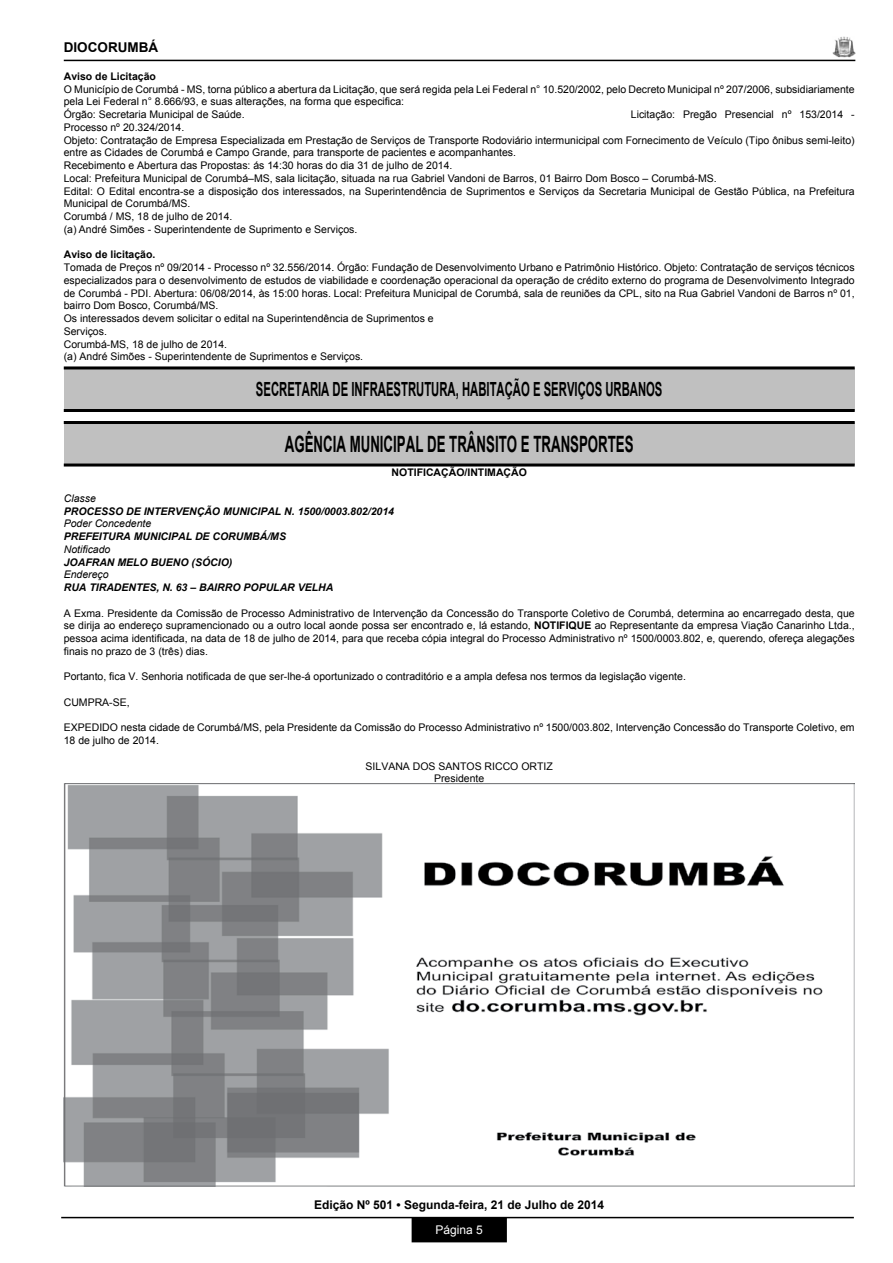
<style>
.page{position:relative;width:893px;height:1263px;background:#fff}
.page>*{position:absolute;margin:0;border:0;box-sizing:border-box;transform-origin:0 0}
.t1{font:700 22.5px "Arial";color:#000;scale:.59 1}
.t2{font:700 19.5px "Arial";color:#000;scale:.58 1}
.t3{font:700 13.5px "Arial";color:#000}
.t4{font:700 12px "Arial";color:#000}
.t5{font:12px "Arial";color:#fff}
.t6{font:10.5px/12.8px "Arial";color:#000}
.t7{font:italic 700 10.5px "Arial";color:#000}
.t8{font:700 10.5px "Arial";color:#000}
.t9{font:italic 10.5px "Arial";color:#000}
.s1{font-weight:700}
</style>
<div class="page">
<div style="left:412px;top:1218px;width:94px;height:23px;background:#000"></div>
<div style="left:412px;top:1217px;width:95px;height:25px;border:2px solid #000"></div>
<hr style="left:61px;top:1217px;width:793px;height:1px;background:#000">
<hr style="left:64px;top:60px;width:791px;height:1px;background:#000">
<img style="left:832px;top:36px;width:23px;height:21px">
<div style="left:64px;top:368px;width:791px;height:42px;background:#c0c0c0"></div>
<hr style="left:64px;top:366px;width:791px;height:3px;background:#000">
<hr style="left:64px;top:409px;width:791px;height:3px;background:#000">
<div style="left:64px;top:422px;width:791px;height:43px;background:#c0c0c0"></div>
<hr style="left:64px;top:421px;width:791px;height:3px;background:#000">
<hr style="left:64px;top:463px;width:791px;height:3px;background:#000">
<img style="left:64px;top:784px;width:791px;height:402px">
<p class="t3" style="left:64px;top:38px;width:96px">DIOCORUMBÁ</p>
<p class="t8" style="left:64px;top:69px;width:94px">Aviso de Licitação</p>
<p class="t6" style="left:64px;top:83px;width:792px">O Município de Corumbá - MS, torna público a abertura da Licitação, que será regida pela Lei Federal n° 10.520/2002, pelo Decreto Municipal nº 207/2006, subsidiariamente pela Lei Federal n° 8.666/93, e suas alterações, na forma que especifica:<br>Órgão: Secretaria Municipal de Saúde.</p>
<p class="t6" style="left:631px;top:108px;width:225px">Licitação: Pregão Presencial nº 153/2014 -</p>
<p class="t6" style="left:64px;top:121px;width:792px">Processo nº 20.324/2014.<br>Objeto: Contratação de Empresa Especializada em Prestação de Serviços de Transporte Rodoviário intermunicipal com Fornecimento de Veículo (Tipo ônibus semi-leito) entre as Cidades de Corumbá e Campo Grande, para transporte de pacientes e acompanhantes.<br>Recebimento e Abertura das Propostas: ás 14:30 horas do dia 31 de julho de 2014.<br>Local: Prefeitura Municipal de Corumbá–MS, sala licitação, situada na rua Gabriel Vandoni de Barros, 01 Bairro Dom Bosco – Corumbá-MS.<br>Edital: O Edital encontra-se a disposição dos interessados, na Superintendência de Suprimentos e Serviços da Secretaria Municipal de Gestão Pública, na Prefeitura Municipal de Corumbá/MS.<br>Corumbá / MS, 18 de julho de 2014.<br>(a) André Simões - Superintendente de Suprimento e Serviços.</p>
<p class="t8" style="left:64px;top:248px;width:93px">Aviso de licitação.</p>
<p class="t6" style="left:64px;top:261px;width:792px">Tomada de Preços nº 09/2014 - Processo nº 32.556/2014. Órgão: Fundação de Desenvolvimento Urbano e Patrimônio Histórico. Objeto: Contratação de serviços técnicos especializados para o desenvolvimento de estudos de viabilidade e coordenação operacional da operação de crédito externo do programa de Desenvolvimento Integrado de Corumbá - PDI. Abertura: 06/08/2014, às 15:00 horas. Local: Prefeitura Municipal de Corumbá, sala de reuniões da CPL, sito na Rua Gabriel Vandoni de Barros nº 01, bairro Dom Bosco, Corumbá/MS.<br>Os interessados devem solicitar o edital na Superintendência de Suprimentos e<br>Serviços.<br>Corumbá-MS, 18 de julho de 2014.<br>(a) André Simões - Superintendente de Suprimentos e Serviços.</p>
<h2 class="t2" style="left:256px;top:376px;width:702px">SECRETARIA DE INFRAESTRUTURA, HABITAÇÃO E SERVIÇOS URBANOS</h2>
<h1 class="t1" style="left:285px;top:429px;width:593px">AGÊNCIA MUNICIPAL DE TRÂNSITO E TRANSPORTES</h1>
<p class="t8" style="left:392px;top:466px;width:137px">NOTIFICAÇÃO/INTIMAÇÃO</p>
<p class="t9" style="left:64px;top:491px;width:34px">Classe</p>
<p class="t7" style="left:64px;top:504px;width:332px">PROCESSO DE INTERVENÇÃO MUNICIPAL N. 1500/0003.802/2014</p>
<p class="t9" style="left:64px;top:517px;width:89px">Poder Concedente</p>
<p class="t7" style="left:64px;top:529px;width:224px">PREFEITURA MUNICIPAL DE CORUMBÁ/MS</p>
<p class="t9" style="left:64px;top:542px;width:48px">Notificado</p>
<p class="t7" style="left:64px;top:555px;width:170px">JOAFRAN MELO BUENO (SÓCIO)</p>
<p class="t9" style="left:64px;top:568px;width:46px">Endereço</p>
<p class="t7" style="left:64px;top:580px;width:271px">RUA TIRADENTES, N. 63 – BAIRRO POPULAR VELHA</p>
<p class="t6" style="left:64px;top:607px;width:792px;text-align:justify">A Exma. Presidente da Comissão de Processo Administrativo de Intervenção da Concessão do Transporte Coletivo de Corumbá, determina ao encarregado desta, que se dirija ao endereço supramencionado ou a outro local aonde possa ser encontrado e, lá estando, <span class="s1">NOTIFIQUE</span> ao Representante da empresa Viação Canarinho Ltda., pessoa acima identificada, na data de 18 de julho de 2014, para que receba cópia integral do Processo Administrativo nº 1500/0003.802, e, querendo, ofereça alegações finais no prazo de 3 (três) dias.</p>
<p class="t6" style="left:64px;top:670px;width:624px">Portanto, fica V. Senhoria notificada de que ser-lhe-á oportunizado o contraditório e a ampla defesa nos termos da legislação vigente.</p>
<p class="t6" style="left:64px;top:696px;width:67px">CUMPRA-SE,</p>
<p class="t6" style="left:64px;top:721px;width:792px">EXPEDIDO nesta cidade de Corumbá/MS, pela Presidente da Comissão do Processo Administrativo nº 1500/003.802, Intervenção Concessão do Transporte Coletivo, em<br>18 de julho de 2014.</p>
<p class="t6" style="left:366px;top:760px;width:189px;text-align:center">SILVANA DOS SANTOS RICCO ORTIZ<br>Presidente</p>
<p class="t4" style="left:314px;top:1197px;width:292px">Edição Nº 501 • Segunda-feira, 21 de Julho de 2014</p>
<p class="t5" style="left:436px;top:1222px;width:49px">Página 5</p>
</div>
